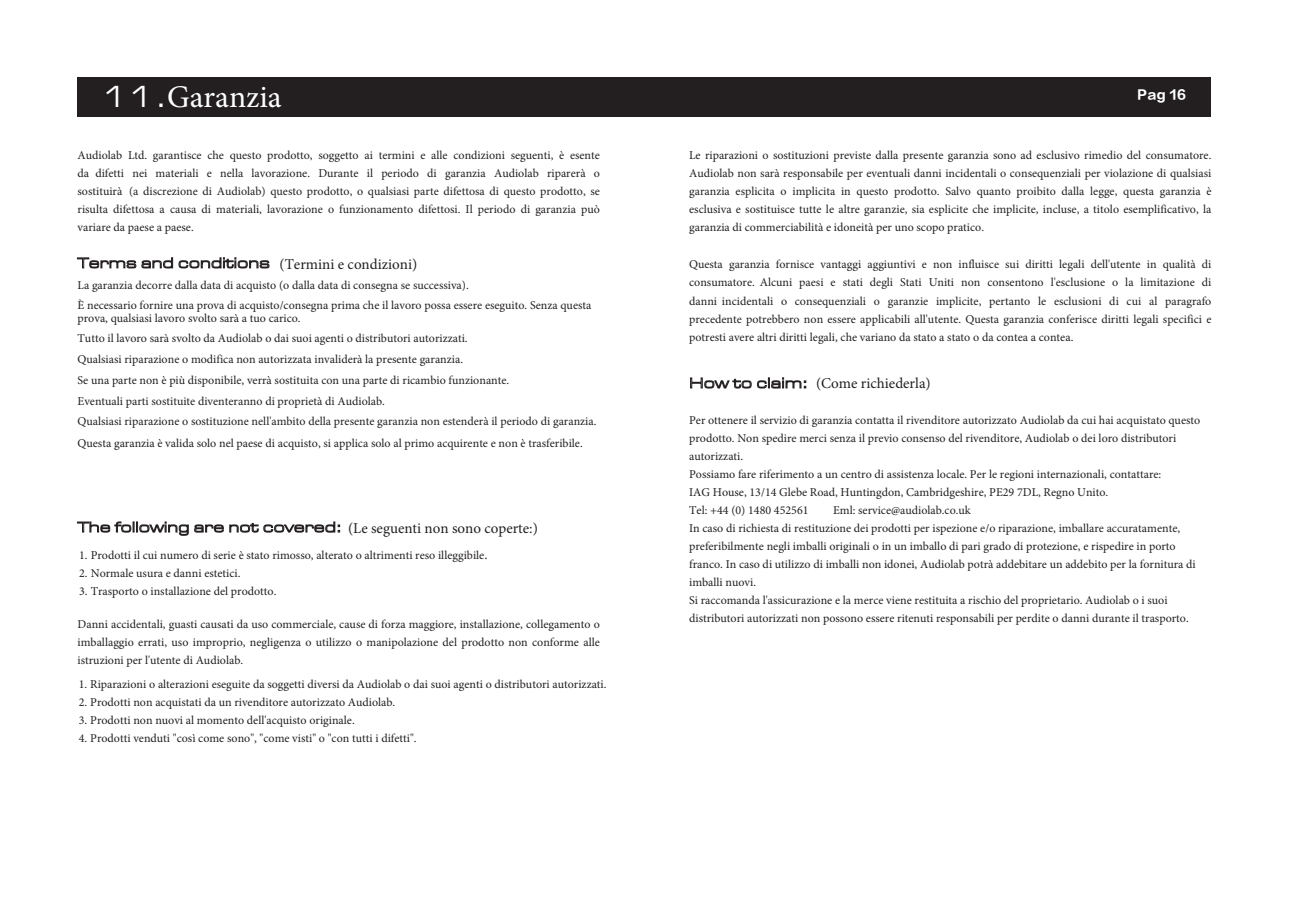
<style>
.page{position:relative;width:1289px;height:919px;background:#fff}
.page>*{position:absolute;margin:0;border:0;box-sizing:border-box;transform-origin:0 0}
.t1{font:31.5px "Minion Pro";color:#fff}
.t2{font:15px "Minion Pro";color:#231f20}
.t3{font:12.75px "FZLTDHK GBK1 0";color:#fff}
.t4{font:12px/18px "Minion Pro";color:#231f20;text-align:justify}
.s1{font-family:"Eurostile Extended Roman DTC"}
.s2{font-family:"Open Sans"}
</style>
<div class="page">
<div style="left:78px;top:77px;width:1133px;height:40px;background:#231f20"></div>
<svg style="left:77px;top:257px;width:96px;height:11px"></svg>
<svg style="left:179px;top:257px;width:90px;height:11px"></svg>
<svg style="left:77px;top:521px;width:263px;height:14px"></svg>
<svg style="left:690px;top:377px;width:61px;height:11px"></svg>
<svg style="left:757px;top:377px;width:49px;height:11px"></svg>
<h1 class="t1" style="left:102px;top:75px;width:181px"><span class="s1">11.</span>Garanzia</h1>
<p class="t3" style="left:1137px;top:88px;width:51px">Pag 16</p>
<p class="t4" style="left:78px;top:146px;width:524px">Audiolab Ltd. garantisce che questo prodotto, soggetto ai termini e alle condizioni seguenti, è esente da difetti nei materiali e nella lavorazione. Durante il periodo di garanzia Audiolab riparerà o sostituirà (a discrezione di Audiolab) questo prodotto, o qualsiasi parte difettosa di questo prodotto, se risulta difettosa a causa di materiali, lavorazione o funzionamento difettosi. Il periodo di garanzia può variare da paese a paese.</p>
<p class="t2" style="left:279px;top:254px;width:139px">(Termini e condizioni)</p>
<p class="t4" style="left:78px;top:274px;width:515px;line-height:20.7px">La garanzia decorre dalla data di acquisto (o dalla data di consegna se successiva).<br>È necessario fornire una prova di acquisto/consegna prima che il lavoro possa essere eseguito. Senza questa</p>
<p class="t4" style="left:78px;top:307px;width:520px;line-height:20.9px;text-align:left">prova, qualsiasi lavoro svolto sarà a tuo carico.<br>Tutto il lavoro sarà svolto da Audiolab o dai suoi agenti o distributori autorizzati.<br>Qualsiasi riparazione o modifica non autorizzata invaliderà la presente garanzia.<br>Se una parte non è più disponibile, verrà sostituita con una parte di ricambio funzionante.<br>Eventuali parti sostituite diventeranno di proprietà di Audiolab.<br>Qualsiasi riparazione o sostituzione nell'ambito della presente garanzia non estenderà il periodo di garanzia.<br>Questa garanzia è valida solo nel paese di acquisto, si applica solo al primo acquirente e non è trasferibile.</p>
<p class="t2" style="left:348px;top:518px;width:191px">(Le seguenti non sono coperte:)</p>
<p class="t4" style="left:79px;top:546px;width:410px">1. Prodotti il cui numero di serie è stato rimosso, alterato o altrimenti reso illeggibile<span class="s2">.</span></p>
<p class="t4" style="left:79px;top:564px;width:163px">2. Normale usura e danni estetici.</p>
<p class="t4" style="left:79px;top:582px;width:199px">3. Trasporto o installazione del prodotto.</p>
<p class="t4" style="left:78px;top:614px;width:524px">Danni accidentali, guasti causati da uso commerciale, cause di forza maggiore, installazione, collegamento o imballaggio errati, uso improprio, negligenza o utilizzo o manipolazione del prodotto non conforme alle istruzioni per l'utente di Audiolab.</p>
<p class="t4" style="left:79px;top:675px;width:529px">1. Riparazioni o alterazioni eseguite da soggetti diversi da Audiolab o dai suoi agenti o distributori autorizzati.</p>
<p class="t4" style="left:79px;top:693px;width:318px">2. Prodotti non acquistati da un rivenditore autorizzato Audiolab.</p>
<p class="t4" style="left:79px;top:711px;width:278px">3. Prodotti non nuovi al momento dell'acquisto originale.</p>
<p class="t4" style="left:79px;top:729px;width:339px">4. Prodotti venduti "così come sono", "come visti" o "con tutti i difetti".</p>
<p class="t4" style="left:689px;top:146px;width:524px">Le riparazioni o sostituzioni previste dalla presente garanzia sono ad esclusivo rimedio del consumatore.<br>Audiolab non sarà responsabile per eventuali danni incidentali o consequenziali per violazione di qualsiasi garanzia esplicita o implicita in questo prodotto. Salvo quanto proibito dalla legge, questa garanzia è esclusiva e sostituisce tutte le altre garanzie, sia esplicite che implicite, incluse, a titolo esemplificativo, la garanzia di commerciabilità e idoneità per uno scopo pratico.</p>
<p class="t4" style="left:689px;top:256px;width:524px">Questa garanzia fornisce vantaggi aggiuntivi e non influisce sui diritti legali dell'utente in qualità di consumatore. Alcuni paesi e stati degli Stati Uniti non consentono l'esclusione o la limitazione di danni incidentali o consequenziali o garanzie implicite, pertanto le esclusioni di cui al paragrafo precedente potrebbero non essere applicabili all'utente. Questa garanzia conferisce diritti legali specifici e potresti avere altri diritti legali, che variano da stato a stato o da contea a contea.</p>
<p class="t2" style="left:816px;top:373px;width:116px">(Come richiederla)</p>
<p class="t4" style="left:689px;top:410px;width:512px;text-align:left">Per ottenere il servizio di garanzia contatta il rivenditore autorizzato Audiolab da cui hai acquistato questo prodotto. Non spedire merci senza il previo consenso del rivenditore, Audiolab o dei loro distributori autorizzati.<br>Possiamo fare riferimento a un centro di assistenza locale. Per le regioni internazionali, contattare:<br>IAG House, 13/14 Glebe Road, Huntingdon, Cambridgeshire, PE29 7DL, Regno Unito.<br>Tel: +44 (0) 1480 452561</p>
<p class="t4" style="left:689px;top:500px;width:508px;text-align:left;text-indent:144px">Eml: service@audiolab.co.uk<br>In caso di richiesta di restituzione dei prodotti per ispezione e/o riparazione, imballare accuratamente, preferibilmente negli imballi originali o in un imballo di pari grado di protezione, e rispedire in porto franco. In caso di utilizzo di imballi non idonei, Audiolab potrà addebitare un addebito per la fornitura di imballi nuovi.<br>Si raccomanda l'assicurazione e la merce viene restituita a rischio del proprietario. Audiolab o i suoi distributori autorizzati non possono essere ritenuti responsabili per perdite o danni durante il trasporto.</p>
</div>
